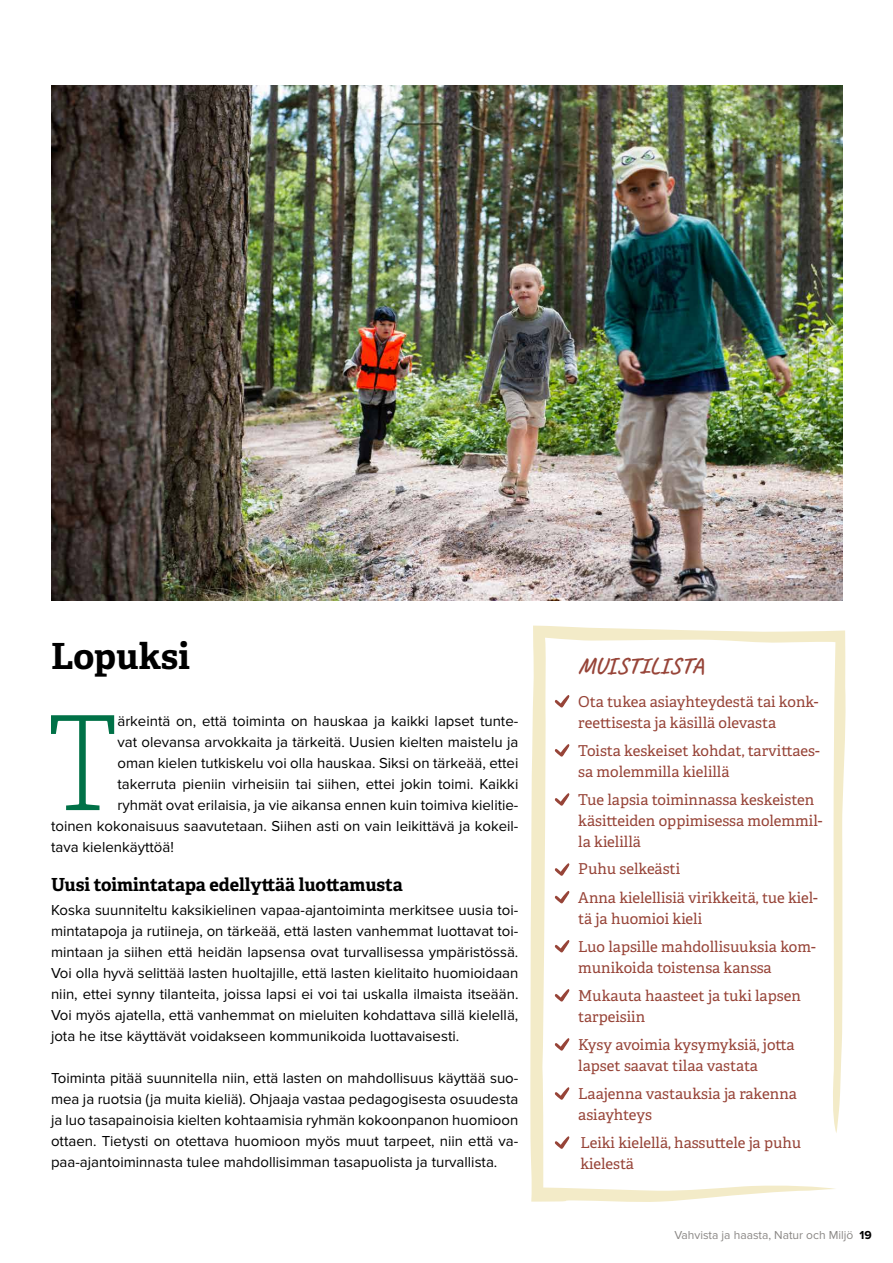
<style>
.page{position:relative;width:893px;height:1263px;background:#fff}
.page>*{position:absolute;margin:0;border:0;box-sizing:border-box;transform-origin:0 0}
.t1{font:130.95px "Adelle Condensed Th";color:#007147}
.t2{font:700 36px "Adelle PE";color:#000}
.t3{font:700 22.5px "Caveat";letter-spacing:.03em;color:#974438}
.t4{font:700 18px "Adelle PE";letter-spacing:-.005em;color:#000}
.t5{font:15px/21px "Proxima Nova";color:#000;text-align:justify}
.t6{font:15px/21px "Adelle PE";color:#974438}
.t7{font:12px "Proxima Nova";color:#8a8785}
.s1{font-weight:700;color:#000}
</style>
<div class="page">
<svg style="left:530px;top:626px;width:316px;height:576px"></svg>
<img style="left:51px;top:85px;width:791px;height:515px">
<svg style="left:555px;top:744px;width:15px;height:13px"></svg>
<svg style="left:555px;top:793px;width:15px;height:13px"></svg>
<svg style="left:555px;top:863px;width:15px;height:13px"></svg>
<svg style="left:555px;top:891px;width:15px;height:12px"></svg>
<svg style="left:555px;top:940px;width:15px;height:12px"></svg>
<svg style="left:555px;top:989px;width:15px;height:13px"></svg>
<svg style="left:555px;top:1038px;width:15px;height:13px"></svg>
<svg style="left:555px;top:1087px;width:15px;height:13px"></svg>
<svg style="left:555px;top:1136px;width:15px;height:13px"></svg>
<svg style="left:555px;top:695px;width:15px;height:13px"></svg>
<h2 class="t2" style="left:51px;top:630px;width:140px">Lopuksi</h2>
<h1 class="t1" style="left:48px;top:673px;width:71px">T</h1>
<p class="t5" style="left:117px;top:711px;width:402px">ärkeintä on, että toiminta on hauskaa ja kaikki lapset tunte-</p>
<p class="t5" style="left:117px;top:732px;width:402px">vat olevansa arvokkaita ja tärkeitä. Uusien kielten maistelu ja</p>
<p class="t5" style="left:117px;top:753px;width:402px">oman kielen tutkiskelu voi olla hauskaa. Siksi on tärkeää, ettei</p>
<p class="t5" style="left:117px;top:774px;width:402px">takerruta pieniin virheisiin tai siihen, ettei jokin toimi. Kaikki</p>
<p class="t5" style="left:117px;top:795px;width:402px">ryhmät ovat erilaisia, ja vie aikansa ennen kuin toimiva kielitie-</p>
<p class="t5" style="left:51px;top:816px;width:469px">toinen kokonaisuus saavutetaan. Siihen asti on vain leikittävä ja kokeil-</p>
<p class="t5" style="left:51px;top:837px;width:124px">tava kielenkäyttöä!</p>
<p class="t4" style="left:51px;top:871px;width:353px">Uusi toimintatapa edellyttää luottamusta</p>
<p class="t5" style="left:51px;top:900px;width:469px">Koska suunniteltu kaksikielinen vapaa-ajantoiminta merkitsee uusia toi&shy;mintatapoja ja rutiineja, on tärkeää, että lasten vanhemmat luottavat toi&shy;mintaan ja siihen että heidän lapsensa ovat turvallisessa ympäristössä.<br>Voi olla hyvä selittää lasten huoltajille, että lasten kielitaito huomioidaan niin, ettei synny tilanteita, joissa lapsi ei voi tai uskalla ilmaista itseään.<br>Voi myös ajatella, että vanhemmat on mieluiten kohdattava sillä kielellä, jota he itse käyttävät voidakseen kommunikoida luottavaisesti.</p>
<p class="t5" style="left:51px;top:1068px;width:469px">Toiminta pitää suunnitella niin, että lasten on mahdollisuus käyttää suo&shy;mea ja ruotsia (ja muita kieliä). Ohjaaja vastaa pedagogisesta osuudesta ja luo tasapainoisia kielten kohtaamisia ryhmän kokoonpanon huomioon ottaen. Tietysti on otettava huomioon myös muut tarpeet, niin että va&shy;paa-ajantoiminnasta tulee mahdollisimman tasapuolista ja turvallista.</p>
<h3 class="t3" style="left:578px;top:652px;width:127px">MUISTILISTA</h3>
<p class="t6" style="left:578px;top:690px;width:242px">Ota tukea asiayhteydestä tai konk&shy;reettisesta ja käsillä olevasta</p>
<p class="t6" style="left:578px;top:739px;width:243px">Toista keskeiset kohdat, tarvittaes&shy;sa molemmilla kielillä</p>
<p class="t6" style="left:578px;top:788px;width:246px">Tue lapsia toiminnassa keskeisten käsitteiden oppimisessa molemmil&shy;la kielillä</p>
<p class="t6" style="left:578px;top:858px;width:103px">Puhu selkeästi</p>
<p class="t6" style="left:578px;top:886px;width:241px">Anna kielellisiä virikkeitä, tue kiel&shy;tä ja huomioi kieli</p>
<p class="t6" style="left:578px;top:935px;width:239px">Luo lapsille mahdollisuuksia kom&shy;munikoida toistensa kanssa</p>
<p class="t6" style="left:578px;top:984px;width:224px">Mukauta haasteet ja tuki lapsen tarpeisiin</p>
<p class="t6" style="left:578px;top:1033px;width:218px">Kysy avoimia kysymyksiä, jotta lapset saavat tilaa vastata</p>
<p class="t6" style="left:578px;top:1082px;width:220px">Laajenna vastauksia ja rakenna asiayhteys</p>
<p class="t6" style="left:580px;top:1131px;width:222px">Leiki kielellä, hassuttele ja puhu kielestä</p>
<p class="t7" style="left:674px;top:1228px;width:199px">Vahvista ja haasta, Natur och Miljö <span class="s1">19</span></p>
</div>
